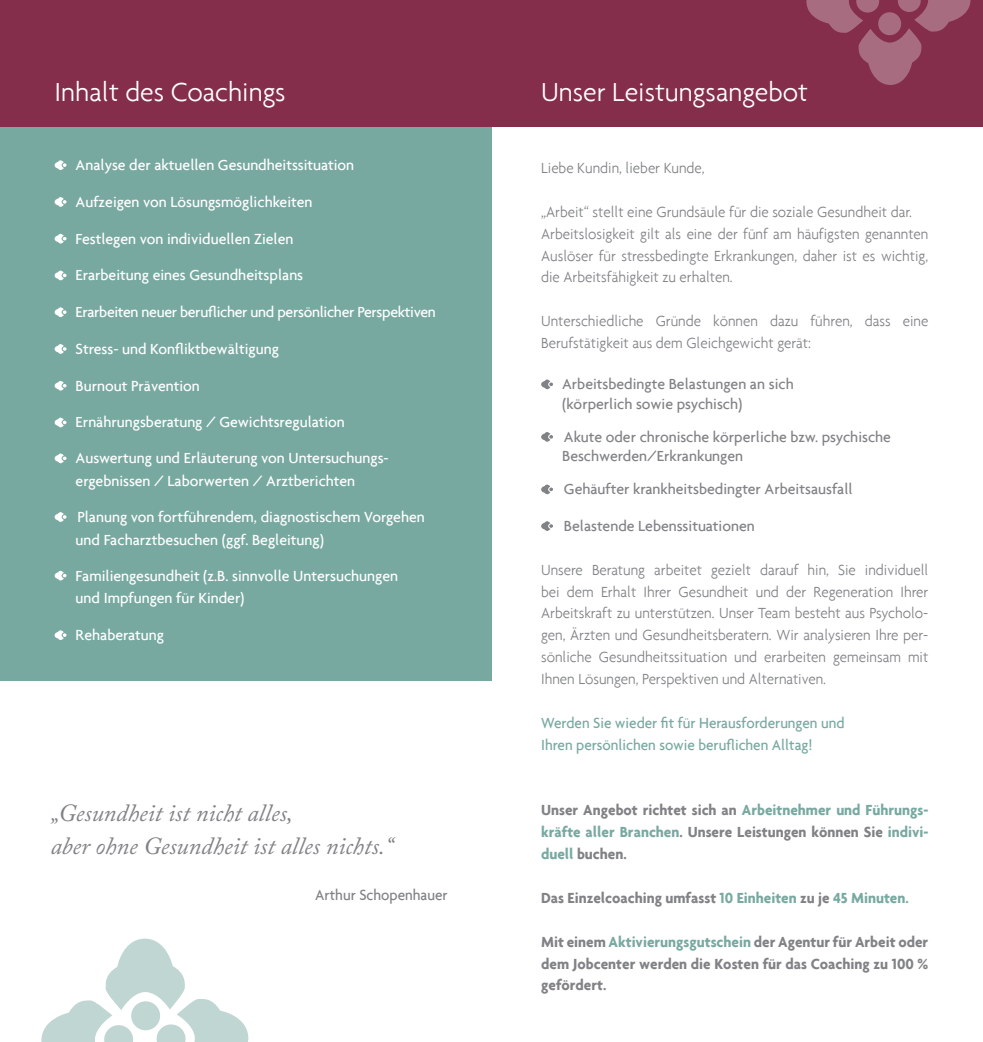
<style>
.page{position:relative;width:983px;height:1042px;background:#fff}
.page>*{position:absolute;margin:0;border:0;box-sizing:border-box;transform-origin:0 0}
.t1{font:300 28px "Agenda";color:#fff}
.t2{font:italic 24.5px/33.2px "Adobe Caslon Pro";color:#808285}
.t3{font:300 15.75px/21.9px "Agenda";color:#808285;scale:.96 1}
.t4{font:500 15.75px/22.8px "Agenda";color:#fff}
.t5{font:700 15.75px/21.9px "Agenda";color:#808285;text-align:justify;scale:.96 1}
.t6{font:500 15.75px/19.2px "Agenda";color:#808285}
.t7{font:500 15.75px/21.9px "Agenda";color:#78a9a1;scale:.96 1}
.t8{font:500 15.75px "Agenda";letter-spacing:-.02em;color:#fff}
.t9{font:500 15.75px "Agenda";color:#808285;scale:.96 1}
.s1{color:#78a9a1}
</style>
<div class="page">
<div style="left:0;top:115px;width:491px;height:565px;background:#78a9a1"></div>
<div style="left:0;top:0;width:982px;height:126px;background:#842e4c"></div>
<svg style="left:55px;top:160px;width:11px;height:10px"></svg>
<svg style="left:55px;top:197px;width:11px;height:10px"></svg>
<svg style="left:55px;top:234px;width:11px;height:10px"></svg>
<svg style="left:55px;top:270px;width:11px;height:10px"></svg>
<svg style="left:55px;top:307px;width:11px;height:10px"></svg>
<svg style="left:55px;top:344px;width:11px;height:10px"></svg>
<svg style="left:55px;top:381px;width:11px;height:10px"></svg>
<svg style="left:55px;top:417px;width:11px;height:10px"></svg>
<svg style="left:55px;top:453px;width:11px;height:10px"></svg>
<svg style="left:55px;top:512px;width:11px;height:10px"></svg>
<svg style="left:55px;top:571px;width:11px;height:10px"></svg>
<svg style="left:55px;top:630px;width:11px;height:10px"></svg>
<svg style="left:806px;top:0;width:164px;height:85px"></svg>
<svg style="left:541px;top:379px;width:12px;height:10px"></svg>
<svg style="left:541px;top:432px;width:12px;height:10px"></svg>
<svg style="left:541px;top:484px;width:12px;height:10px"></svg>
<svg style="left:541px;top:521px;width:12px;height:10px"></svg>
<svg style="left:41px;top:938px;width:207px;height:104px"></svg>
<h1 class="t1" style="left:55px;top:76px;width:232px">Inhalt des Coachings</h1>
<h1 class="t1" style="left:541px;top:76px;width:268px">Unser Leistungsangebot</h1>
<p class="t4" style="left:76px;top:153px;width:280px">Analyse der aktuellen Gesundheitssituation</p>
<p class="t4" style="left:76px;top:190px;width:238px">Aufzeigen von Lösungsmöglichkeiten</p>
<p class="t4" style="left:76px;top:227px;width:219px">Festlegen von individuellen Zielen</p>
<p class="t4" style="left:76px;top:263px;width:229px">Erarbeitung eines Gesundheitsplans</p>
<p class="t8" style="left:76px;top:302px;width:361px">Erarbeiten neuer beruflicher und persönlicher Perspektiven</p>
<p class="t4" style="left:76px;top:337px;width:205px">Stress- und Konfliktbewältigung</p>
<p class="t4" style="left:76px;top:374px;width:126px">Burnout Prävention</p>
<p class="t4" style="left:76px;top:410px;width:270px">Ernährungsberatung / Gewichtsregulation</p>
<p class="t4" style="left:76px;top:446px;width:314px">Auswertung und Erläuterung von Untersuchungs&shy;ergebnissen / Laborwerten / Arztberichten</p>
<p class="t4" style="left:76px;top:505px;width:350px">Planung von fortführendem, diagnostischem Vorgehen und Facharztbesuchen (ggf. Begleitung)</p>
<p class="t4" style="left:76px;top:564px;width:324px">Familiengesundheit (z.B. sinnvolle Untersuchungen und Impfungen für Kinder)</p>
<p class="t4" style="left:76px;top:623px;width:90px">Rehaberatung</p>
<p class="t3" style="left:541px;top:157px;width:172px">Liebe Kundin, lieber Kunde,</p>
<p class="t3" style="left:541px;top:201px;width:405px">„Arbeit“ stellt eine Grundsäule für die soziale Gesundheit dar.<br>Arbeitslosigkeit gilt als eine der fünf am häufigsten genannten Auslöser für stressbedingte Erkrankungen, daher ist es wichtig, die Arbeitsfähigkeit zu erhalten.</p>
<p class="t3" style="left:541px;top:310px;width:405px">Unterschiedliche Gründe können dazu führen, dass eine<br>Berufstätigkeit aus dem Gleichgewicht gerät:</p>
<p class="t6" style="left:562px;top:374px;width:233px">Arbeitsbedingte Belastungen an sich (körperlich sowie psychisch)</p>
<p class="t6" style="left:562px;top:427px;width:330px">Akute oder chronische körperliche bzw. psychische<br>Beschwerden/Erkrankungen</p>
<p class="t6" style="left:563px;top:479px;width:290px">Gehäufter krankheitsbedingter Arbeitsausfall</p>
<p class="t6" style="left:563px;top:516px;width:192px">Belastende Lebenssituationen</p>
<p class="t3" style="left:541px;top:558px;width:405px;text-align:justify">Unsere Beratung arbeitet gezielt darauf hin, Sie individuell bei dem Erhalt Ihrer Gesundheit und der Regeneration Ihrer Arbeitskraft zu unterstützen. Unser Team besteht aus Psycholo&shy;gen, Ärzten und Gesundheitsberatern. Wir analysieren Ihre per&shy;sönliche Gesundheitssituation und erarbeiten gemeinsam mit Ihnen Lösungen, Perspektiven und Alternativen.</p>
<p class="t7" style="left:541px;top:711px;width:317px">Werden Sie wieder fit für Herausforderungen und<br>Ihren persönlichen sowie beruflichen Alltag!</p>
<h2 class="t2" style="left:51px;top:796px;width:344px">„Gesundheit ist nicht alles,<br>aber ohne Gesundheit ist alles nichts.“</h2>
<p class="t9" style="left:315px;top:885px;width:139px">Arthur Schopenhauer</p>
<p class="t5" style="left:541px;top:799px;width:405px">Unser Angebot richtet sich an <span class="s1">Arbeitnehmer und Führungs&shy;kräfte aller Branchen</span>. Unsere Leistungen können Sie <span class="s1">indivi&shy;duell</span> buchen.</p>
<p class="t5" style="left:541px;top:886px;width:384px">Das Einzelcoaching umfasst <span class="s1">10 Einheiten</span> zu je <span class="s1">45 Minuten.</span></p>
<p class="t5" style="left:541px;top:930px;width:405px">Mit einem <span class="s1">Aktivierungsgutschein</span> der Agentur für Arbeit oder dem Jobcenter werden die Kosten für das Coaching zu 100 % gefördert.</p>
</div>
